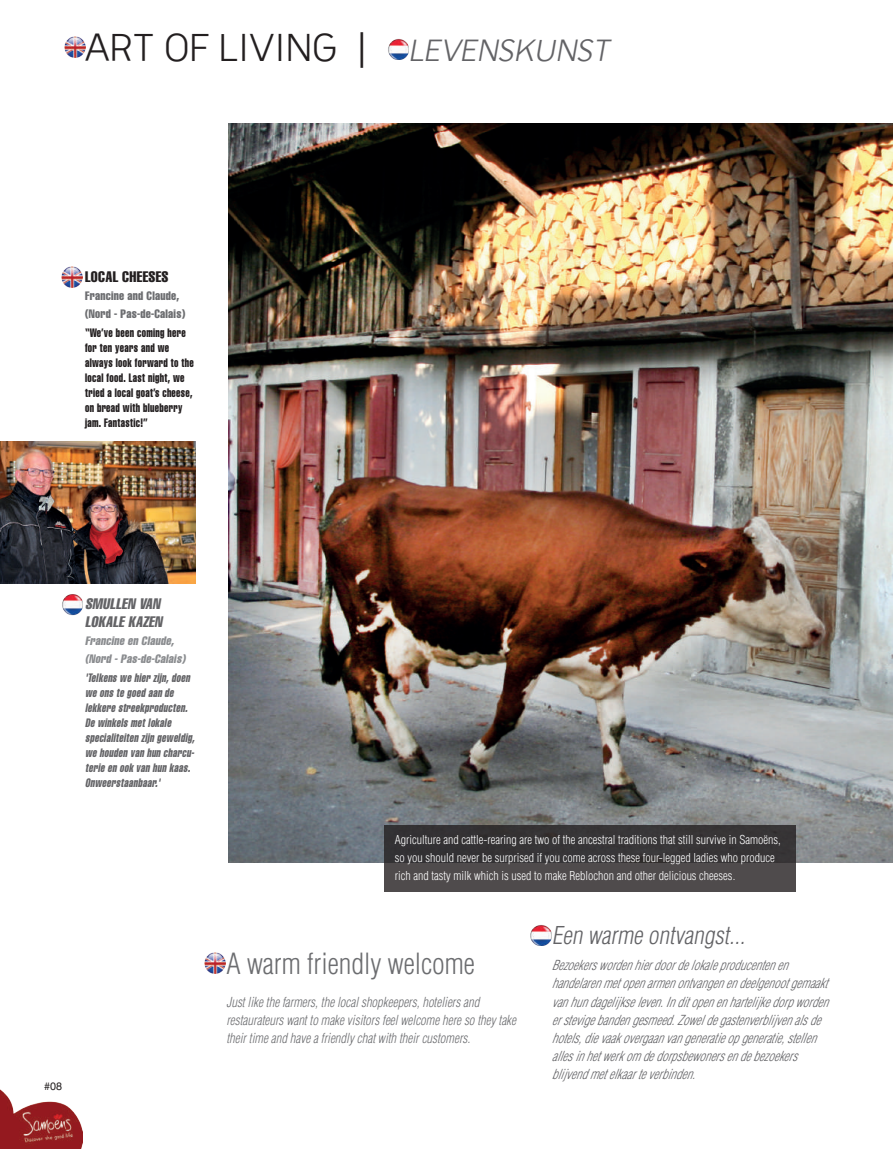
<style>
.page{position:relative;width:893px;height:1149px;background:#fff}
.page>*{position:absolute;margin:0;border:0;box-sizing:border-box;transform-origin:0 0}
.t1{font:45.6px "FNA Cv 2";color:#231f20}
.t2{font:300 condensed 28.5px "Helvetica LT Std";color:#6c6d70}
.t3{font:italic 300 condensed 24px "Helvetica LT Std";color:#636366}
.t4{font:italic 15px/18px "Helvetica LT Std Comp";color:#636366}
.t5{font:15px "Helvetica LT Std Comp";letter-spacing:.02em;color:#231f20}
.t6{font:italic 300 condensed 13.5px/18px "Helvetica LT Std";color:#636366;scale:.94 1}
.t7{font:italic 300 condensed 13.5px/18px "Helvetica LT Std";color:#6c6d70;scale:.94 1}
.t8{font:300 condensed 12px/18px "Helvetica LT Std";color:#fff}
.t9{font:italic 12px/15px "Helvetica LT Std Comp";color:#636366;scale:.85 1}
.t10{font:12px/15px "Helvetica LT Std Comp";letter-spacing:.03em;color:#231f20;scale:.85 1}
.t11{font:12px/18px "Helvetica LT Std Comp";letter-spacing:.02em;color:#6c6d70}
.t12{font:italic 12px/18px "Helvetica LT Std Comp";color:#8a8c8f}
.t13{font:10.8px "Helvetica LT Std";color:#231f20}
.s1{font-style:italic;font-size:36px;color:#636366}
</style>
<div class="page">
<img style="left:0;top:1089px;width:83px;height:59px">
<img style="left:229px;top:124px;width:664px;height:738px">
<div style="left:384px;top:825px;width:411px;height:66px;background:linear-gradient(to bottom,#2e2c2e,#534f50)"></div>
<img style="left:0;top:441px;width:196px;height:142px">
<img style="left:62px;top:594px;width:21px;height:21px">
<img style="left:62px;top:266px;width:21px;height:21px">
<img style="left:388px;top:39px;width:21px;height:21px">
<img style="left:65px;top:36px;width:21px;height:21px">
<img style="left:530px;top:925px;width:21px;height:20px">
<img style="left:205px;top:952px;width:21px;height:21px">
<h1 class="t1" style="left:85px;top:26px;width:532px">A R T O F L I V I N G | <span class="s1">LEVENSKUNST</span></h1>
<p class="t5" style="left:85px;top:267px;width:85px">LOCAL CHEESES</p>
<p class="t11" style="left:85px;top:287px;width:102px">Francine and Claude, (Nord - Pas-de-Calais)</p>
<p class="t10" style="left:85px;top:325px;width:129px">“We’ve been coming here for ten years and we always look forward to the local food. Last night, we tried a local goat’s cheese, on bread with blueberry jam. Fantastic!”</p>
<p class="t4" style="left:85px;top:594px;width:82px">SMULLEN VAN<br>LOKALE KAZEN</p>
<p class="t12" style="left:85px;top:631px;width:104px">Francine en Claude, (Nord -Pas-de-Calais)</p>
<p class="t9" style="left:85px;top:669px;width:133px">'Telkens we hier zijn,doen we ons te goed aan de lekkere streekproducten.<br>De winkels metlokale specialiteiten zijn geweldig, we houden van hun charcu&shy;terie en ook van hun kaas.<br>Onweerstaanbaar.'</p>
<p class="t13" style="left:44px;top:1079px;width:20px">#08</p>
<p class="t8" style="left:395px;top:830px;width:388px">Agriculture and cattle-rearing are two of the ancestral traditions that still survive in Samoëns, so you should never be surprised if you come across these four-legged ladies who produce rich and tasty milk which is used to make Reblochon and other delicious cheeses.</p>
<h2 class="t2" style="left:226px;top:945px;width:250px">A warm friendly welcome</h2>
<p class="t7" style="left:226px;top:992px;width:310px">Just like the farmers, the local shopkeepers, hoteliers and restaurateurs want to make visitors feel welcome here so they take their time and have a friendly chat with their customers.</p>
<h3 class="t3" style="left:552px;top:920px;width:200px">Een warmeontvangst...</h3>
<p class="t6" style="left:552px;top:956px;width:299px">Bezoekersworden h ier door delokaleproducenten en handelaren met open armen ontvangen en deelgenoot gemaakt van hun dagelijkseleven.In dit open en hartelijkedorp worden er stevigebanden gesmeed.Zowel degastenverblijven alsde hotels,dievaak overgaan van generatieop generatie,stellen allesin het werk om dedorpsbewonersen debezoekers blijvend met elkaar teverbinden.</p>
</div>
